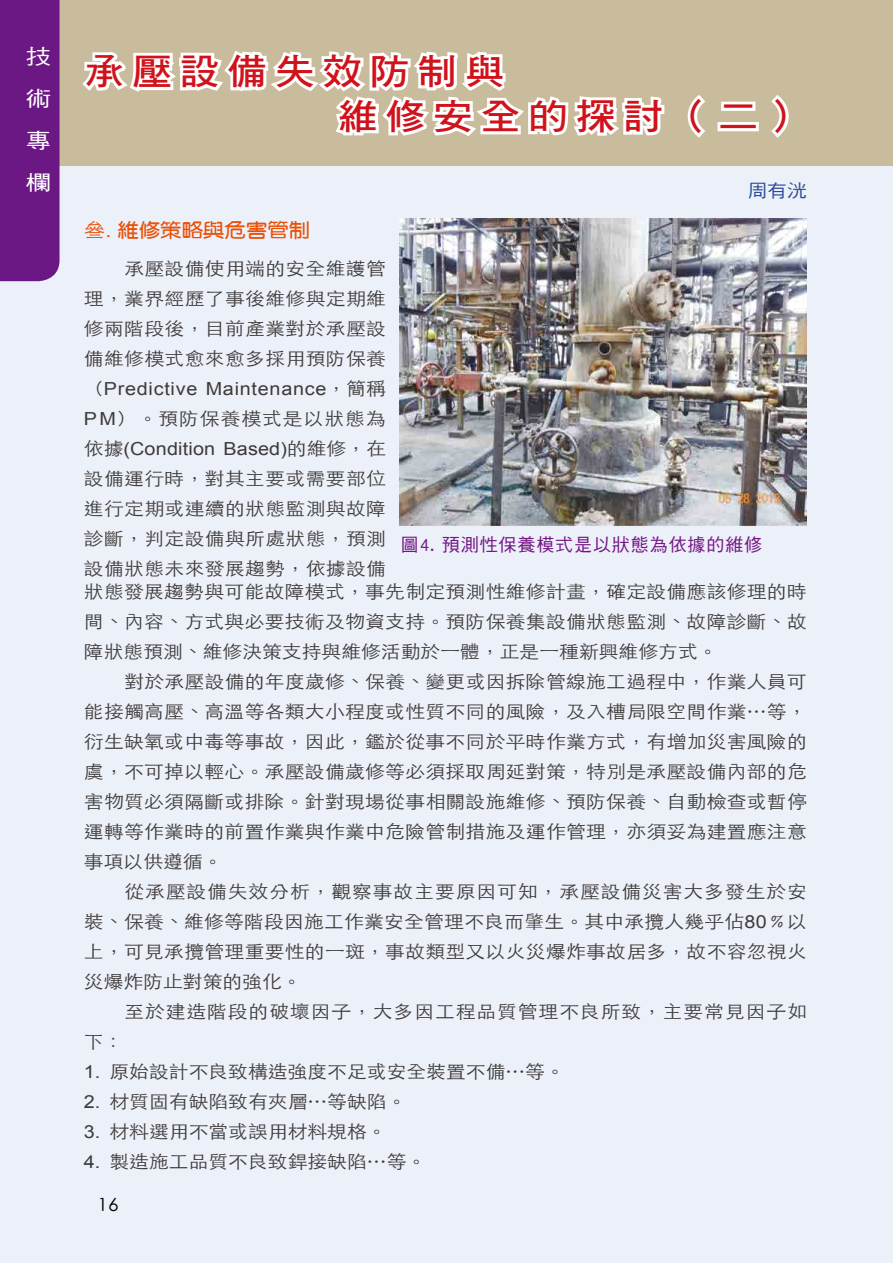
<style>
.page{position:relative;width:893px;height:1263px;background:#ecf0f9}
.page>*{position:absolute;margin:0;border:0;box-sizing:border-box;transform-origin:0 0}
.t1{font:36px/45px "DF Hei Std W7";letter-spacing:.2em;color:#d0121b;scale:1.1 1}
.t2{font:21px/42px "DF Hei Std W5";color:#fff;text-align:justify;scale:1.2 1}
.t3{font:19.5px "DF Yuan Bd HK BF";color:#ea5006;scale:1.1 1}
.t4{font:300 18px/30px "ST Heiti TC";letter-spacing:.015em;color:#3e3a39;text-align:justify;scale:1.1 1}
.t5{font:300 18px "ST Heiti TC";letter-spacing:.045em;color:#3e3a39;scale:1.1 1}
.t6{font:18px "Arial";letter-spacing:.04em;color:#3e3a39;scale:1.1 1}
.t7{font:18px "Arial";letter-spacing:.01em;color:#3e3a39;scale:1.1 1}
.t8{font:18px "DF Hei Std W5";letter-spacing:.05em;color:#751485}
.t9{font:300 18px "ST Heiti TC";letter-spacing:.05em;color:#3e3a39;scale:1.1 1}
.t10{font:18px "DF Hei Std W5";color:#0c3388;scale:1.1 1}
.t11{font:300 18px "ST Heiti TC";color:#000;scale:1.05 1}
.s1{font-family:"ST Heiti TC";font-weight:300}
.s2{font-family:"Arial"}
.s3{font-family:"Arial";font-weight:400}
</style>
<div class="page">
<div style="left:0;top:0;width:893px;height:166px;background:#c9bc9c"></div>
<div style="left:0;top:0;width:60px;height:281px;background:#6b1784"></div>
<img style="left:399px;top:219px;width:408px;height:306px">
<svg style="left:82px;top:51px;width:583px;height:85px"></svg>
<svg style="left:687px;top:95px;width:18px;height:43px"></svg>
<div style="left:721px;top:102px;width:34px;height:9px;border:6px solid #fff"></div>
<div style="left:717px;top:122px;width:42px;height:9px;border:6px solid #fff"></div>
<svg style="left:771px;top:95px;width:18px;height:43px"></svg>
<p class="t2" style="left:26px;top:35px;width:22px">技術專欄</p>
<h1 class="t1" style="left:338px;top:48px;width:426px;text-indent:-253px">承壓設備失效防制與<br>維修安全的探討（二）</h1>
<p class="t10" style="left:747px;top:181px;width:56px">周有洸</p>
<p class="t3" style="left:84px;top:221px;width:207px"><span class="s1">叄</span><span class="s2">.</span> 維修策略與危害管制</p>
<p class="t4" style="left:84px;top:251px;width:276px;text-indent:40px">承壓設備使用端的安全維護管理，業界經歷了事後維修與定期維修兩階段後，目前產業對於承壓設備維修模式愈來愈多採用預防保養</p>
<p class="t6" style="left:84px;top:376px;width:276px"><span class="s1">（</span>Predictive Maintenance<span class="s1">，簡稱</span></p>
<p class="t9" style="left:84px;top:402px;width:276px"><span class="s3">PM</span>）。預防保養模式是以狀態為</p>
<p class="t7" style="left:84px;top:436px;width:276px"><span class="s1">依據</span>(Condition Based)<span class="s1">的維修，在</span></p>
<p class="t4" style="left:84px;top:461px;width:276px">設備運行時，對其主要或需要部位進行定期或連續的狀態監測與故障診斷，判定設備與所處狀態，預測設備狀態未來發展趨勢，依據設備</p>
<p class="t4" style="left:84px;top:575px;width:659px">狀態發展趨勢與可能故障模式，事先制定預測性維修計畫，確定設備應該修理的時間、內容、方式與必要技術及物資支持。預防保養集設備狀態監測、故障診斷、故障狀態預測、維修決策支持與維修活動於一體，正是一種新興維修方式。</p>
<p class="t4" style="left:84px;top:665px;width:659px;text-indent:40px">對於承壓設備的年度歲修、保養、變更或因拆除管線施工過程中，作業人員可能接觸高壓、高溫等各類大小程度或性質不同的風險，及入槽局限空間作業…等，衍生缺氧或中毒等事故，因此，鑑於從事不同於平時作業方式，有增加災害風險的虞，不可掉以輕心。承壓設備歲修等必須採取周延對策，特別是承壓設備內部的危害物質必須隔斷或排除。針對現場從事相關設施維修、預防保養、自動檢查或暫停運轉等作業時的前置作業與作業中危險管制措施及運作管理，亦須妥為建置應注意事項以供遵循。</p>
<p class="t4" style="left:84px;top:875px;width:659px;text-indent:40px">從承壓設備失效分析，觀察事故主要原因可知，承壓設備災害大多發生於安裝、保養、維修等階段因施工作業安全管理不良而肇生。其中承攬人幾乎佔<span class="s3">80</span>﹪以上，可見承攬管理重要性的一斑，事故類型又以火災爆炸事故居多，故不容忽視火災爆炸防止對策的強化。</p>
<p class="t5" style="left:124px;top:996px;width:622px">至於建造階段的破壞因子，大多因工程品質管理不良所致，主要常見因子如</p>
<p class="t4" style="left:84px;top:1025px;width:38px">下：</p>
<p class="t4" style="left:84px;top:1055px;width:439px"><span class="s3">1.</span> 原始設計不良致構造強度不足或安全裝置不備…等。</p>
<p class="t4" style="left:84px;top:1085px;width:295px"><span class="s3">2.</span> 材質固有缺陷致有夾層…等缺陷。</p>
<p class="t4" style="left:84px;top:1115px;width:277px"><span class="s3">3.</span> 材料選用不當或誤用材料規格。</p>
<p class="t4" style="left:84px;top:1145px;width:313px"><span class="s3">4.</span> 製造施工品質不良致銲接缺陷…等。</p>
<p class="t8" style="left:401px;top:535px;width:363px">圖4. 預測性保養模式是以狀態為依據的維修</p>
<p class="t11" style="left:98px;top:1190px;width:21px">16</p>
</div>
